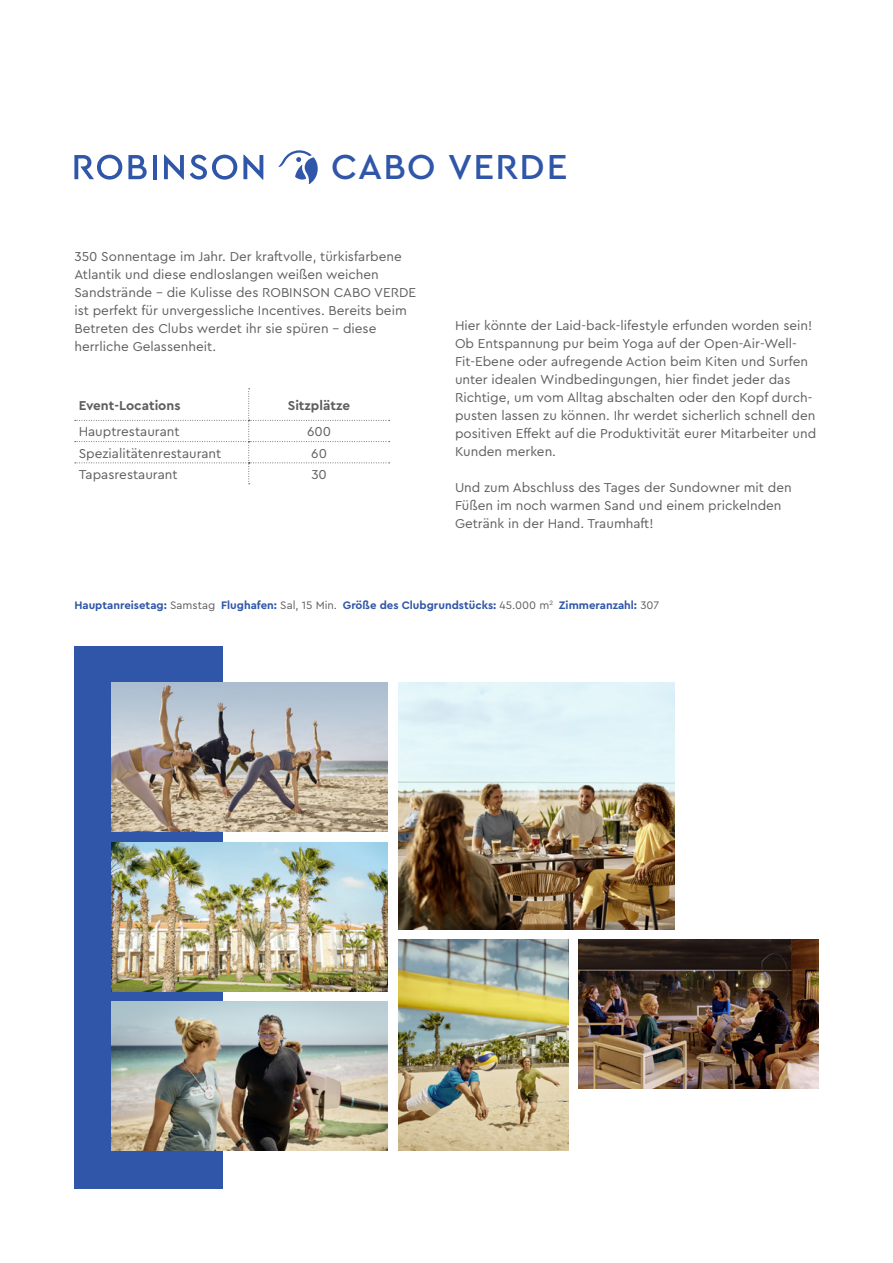
<style>
.page{position:relative;width:893px;height:1263px;background:#fff}
.page>*{position:absolute;margin:0;border:0;box-sizing:border-box;transform-origin:0 0}
.t1{font:500 36.45px "Cera ROB";letter-spacing:.035em;color:#2f56a8}
.t2{font:13.5px/18px "Cera ROB";color:#5e5e5d}
.t3{font:700 13.5px "Cera ROB";color:#5e5e5d}
.t4{font:700 11.4px "Cera ROB";color:#2f56a8}
.s1{font-weight:400;color:#5e5e5d}
</style>
<div class="page">
<div style="left:74px;top:646px;width:149px;height:543px;background:#2f56a8"></div>
<svg style="left:278px;top:150px;width:40px;height:34px"></svg>
<svg style="left:128px;top:155px;width:19px;height:24px"></svg>
<hr style="left:153px;top:155px;width:3px;height:24px;background:#2f56a8">
<svg style="left:190px;top:155px;width:47px;height:25px"></svg>
<svg style="left:74px;top:155px;width:48px;height:25px"></svg>
<svg style="left:164px;top:155px;width:20px;height:25px"></svg>
<svg style="left:243px;top:155px;width:20px;height:25px"></svg>
<svg style="left:75px;top:388px;width:315px;height:96px"></svg>
<img style="left:111px;top:1002px;width:277px;height:149px">
<img style="left:579px;top:940px;width:240px;height:149px">
<img style="left:398px;top:940px;width:170px;height:211px">
<img style="left:111px;top:842px;width:277px;height:149px">
<img style="left:111px;top:683px;width:277px;height:149px">
<img style="left:398px;top:683px;width:277px;height:246px">
<h1 class="t1" style="left:331px;top:143px;width:238px">CABO VERDE</h1>
<p class="t2" style="left:74px;top:247px;width:343px">350 Sonnentage im Jahr. Der kraftvolle, türkisfarbene Atlantik und diese endloslangen weißen weichen Sandstrände – die Kulisse des ROBINSON CABO VERDE ist perfekt für unvergessliche Incentives. Bereits beim Betreten des Clubs werdet ihr sie spüren – diese herrliche Gelassenheit.</p>
<p class="t3" style="left:79px;top:396px;width:103px">Event-Locations</p>
<p class="t3" style="left:288px;top:396px;width:64px">Sitzplätze</p>
<p class="t2" style="left:79px;top:422px;width:102px">Hauptrestaurant</p>
<p class="t2" style="left:307px;top:422px;width:26px">600</p>
<p class="t2" style="left:79px;top:444px;width:144px">Spezialitätenrestaurant</p>
<p class="t2" style="left:311px;top:444px;width:17px">60</p>
<p class="t2" style="left:79px;top:465px;width:100px">Tapasrestaurant</p>
<p class="t2" style="left:311px;top:465px;width:17px">30</p>
<p class="t2" style="left:455px;top:316px;width:363px">Hier könnte der Laid-back-lifestyle erfunden worden sein!<br>Ob Entspannung pur beim Yoga auf der Open-Air-Well-Fit-Ebene oder aufregende Action beim Kiten und Surfen unter idealen Windbedingungen, hier findet jeder das Richtige, um vom Alltag abschalten oder den Kopf durch&shy;pusten lassen zu können. Ihr werdet sicherlich schnell den positiven Effekt auf die Produktivität eurer Mitarbeiter und Kunden merken.</p>
<p class="t2" style="left:455px;top:478px;width:338px">Und zum Abschluss des Tages der Sundowner mit den<br>Füßen im noch warmen Sand und einem prickelnden<br>Getränk in der Hand. Traumhaft!</p>
<p class="t4" style="left:74px;top:598px;width:586px">Hauptanreisetag: <span class="s1">Samstag</span> Flughafen: <span class="s1">Sal, 15 Min.</span> Größe des Clubgrundstücks: <span class="s1">45.000 m</span><sup>2</sup> Zimmeranzahl: <span class="s1">307</span></p>
</div>
